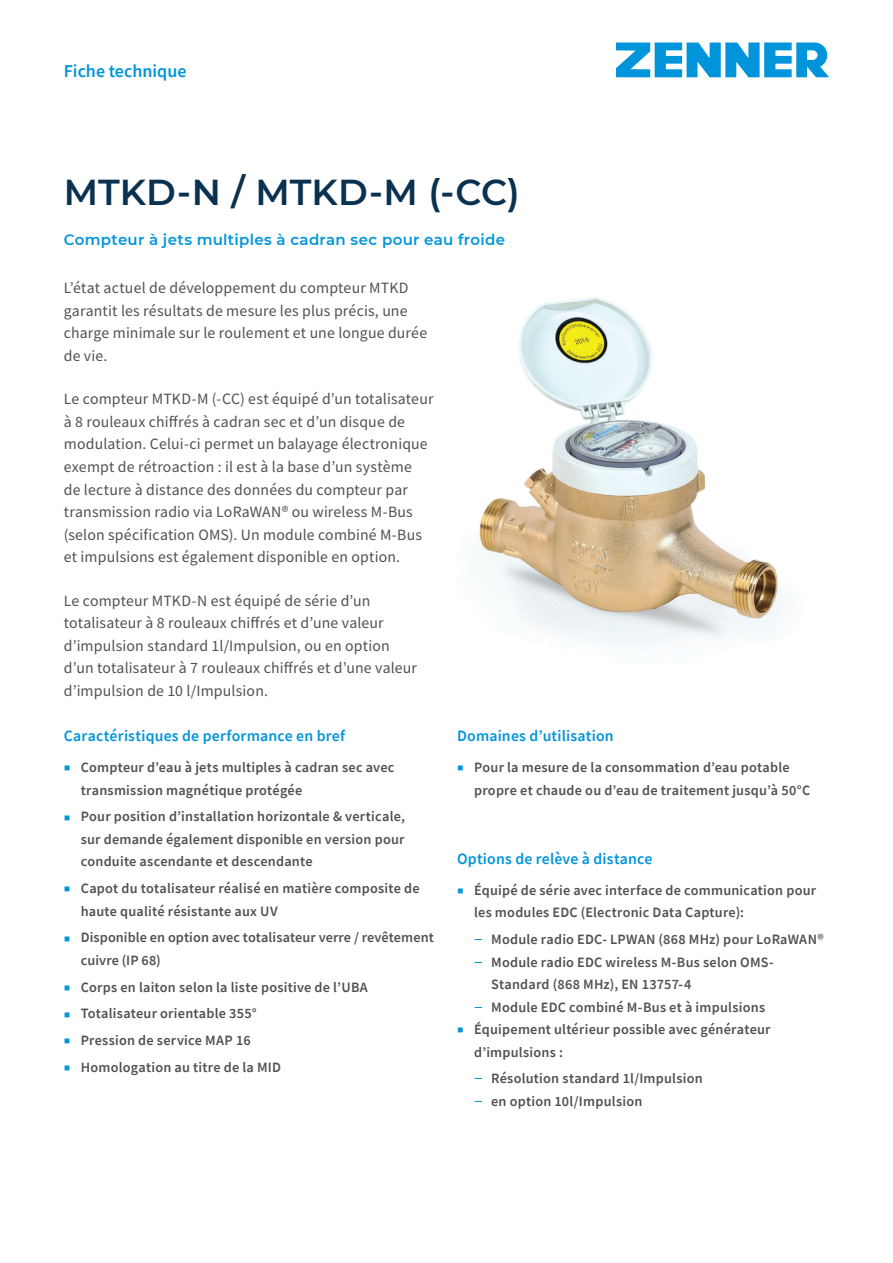
<style>
.page{position:relative;width:893px;height:1263px;background:#fff}
.page>*{position:absolute;margin:0;border:0;box-sizing:border-box;transform-origin:0 0}
.t1{font:600 36px "Montserrat";color:#0a314f}
.t2{font:600 18px "Source Sans Pro";color:#0095da}
.t3{font:15.75px/22.5px "Source Sans Pro";letter-spacing:.01em;color:#4f5152}
.t4{font:600 15.75px "Source Sans Pro";letter-spacing:.01em;color:#0095da}
.t5{font:600 15px "Montserrat";letter-spacing:.02em;color:#0095da}
.t6{font:600 14.25px/22.5px "Source Sans Pro";letter-spacing:.015em;color:#4f5152}
.s1{font-weight:400;font-size:6px;color:#0095da}
.s2{font-weight:400;font-size:18px;color:#0095da}
</style>
<div class="page">
<svg style="left:616px;top:43px;width:213px;height:34px"></svg>
<img style="left:479px;top:297px;width:305px;height:349px">
<p class="t2" style="left:64px;top:60px;width:124px">Fiche technique</p>
<h1 class="t1" style="left:64px;top:167px;width:457px">MTKD-N / MTKD-M (-CC)</h1>
<p class="t5" style="left:64px;top:229px;width:443px">Compteur à jets multiples à cadran sec pour eau froide</p>
<p class="t3" style="left:64px;top:277px;width:365px">L’état actuel de développement du compteur MTKD garantit les résultats de mesure les plus précis, une charge minimale sur le roulement et une longue durée de vie.</p>
<p class="t3" style="left:64px;top:388px;width:371px">Le compteur MTKD-M (-CC) est équipé d’un totalisateur à 8 rouleaux chiffrés à cadran sec et d’un disque de modulation. Celui-ci permet un balayage électronique exempt de rétroaction : il est à la base d’un système<br>de lecture à distance des données du compteur par transmission radio via LoRaWAN® ou wireless M-Bus (selon spécification OMS). Un module combiné M-Bus et impulsions est également disponible en option.</p>
<p class="t3" style="left:64px;top:589px;width:355px">Le compteur MTKD-N est équipé de série d’un totalisateur à 8 rouleaux chiffrés et d’une valeur d’impulsion standard 1l/Impulsion, ou en option d’un totalisateur à 7 rouleaux chiffrés et d’une valeur d’impulsion de 10 l/Impulsion.</p>
<p class="t4" style="left:64px;top:726px;width:283px">Caractéristiques de performance en bref</p>
<p class="t6" style="left:81px;top:756px;width:315px;text-indent:-16px"><span class="s1">■</span> Compteur d’eau à jets multiples à cadran sec avec transmission magnétique protégée</p>
<p class="t6" style="left:81px;top:805px;width:326px;text-align:justify;text-indent:-16px"><span class="s1">■</span> Pour position d’installation horizontale &amp; verticale, sur demande également disponible en version pour conduite ascendante et descendante</p>
<p class="t6" style="left:81px;top:877px;width:340px;text-indent:-16px"><span class="s1">■</span> Capot du totalisateur réalisé en matière composite de haute qualité résistante aux UV</p>
<p class="t6" style="left:81px;top:926px;width:355px;text-indent:-16px"><span class="s1">■</span> Disponible en option avec totalisateur verre / revêtement cuivre (IP 68)</p>
<p class="t6" style="left:65px;top:975px;width:305px"><span class="s1">■</span> Corps en laiton selon la liste positive de l’UBA</p>
<p class="t6" style="left:65px;top:1002px;width:194px"><span class="s1">■</span> Totalisateur orientable 355°</p>
<p class="t6" style="left:65px;top:1029px;width:188px"><span class="s1">■</span> Pression de service MAP 16</p>
<p class="t6" style="left:65px;top:1056px;width:218px"><span class="s1">■</span> Homologation au titre de la MID</p>
<p class="t4" style="left:457px;top:725px;width:158px">Domaines d’utilisation</p>
<p class="t6" style="left:474px;top:756px;width:338px;text-indent:-16px"><span class="s1">■</span> Pour la mesure de la consommation d’eau potable propre et chaude ou d’eau de traitement jusqu’à 50°C</p>
<p class="t4" style="left:457px;top:848px;width:197px">Options de relève à distance</p>
<p class="t6" style="left:474px;top:879px;width:344px;text-indent:-16px"><span class="s1">■</span> Équipé de série avec interface de communication pour les modules EDC (Electronic Data Capture):</p>
<p class="t6" style="left:474px;top:928px;width:351px"><span class="s2">–</span> Module radio EDC- LPWAN (868 MHz) pour LoRaWAN®</p>
<p class="t6" style="left:491px;top:950px;width:284px;text-indent:-17px"><span class="s2">–</span> Module radio EDC wireless M-Bus selon OMS-<br>Standard (868 MHz), EN 13757-4</p>
<p class="t6" style="left:474px;top:995px;width:293px"><span class="s2">–</span> Module EDC combiné M-Bus et à impulsions</p>
<p class="t6" style="left:474px;top:1018px;width:298px;text-indent:-16px"><span class="s1">■</span> Équipement ultérieur possible avec générateur d’impulsions :</p>
<p class="t6" style="left:474px;top:1067px;width:230px"><span class="s2">–</span> Résolution standard 1l/Impulsion</p>
<p class="t6" style="left:474px;top:1090px;width:170px"><span class="s2">–</span> en option 10l/Impulsion</p>
</div>
